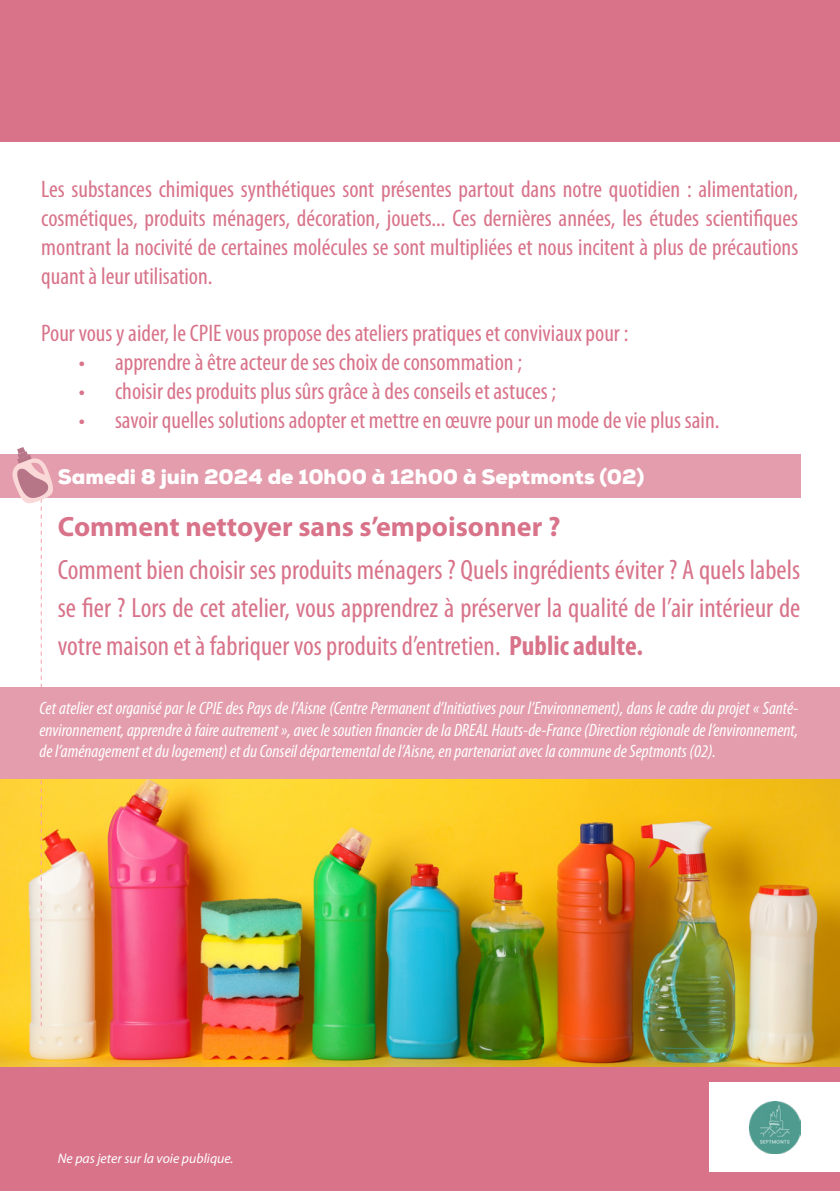
<style>
.page{position:relative;width:840px;height:1191px;background:#fff}
.page>*{position:absolute;margin:0;border:0;box-sizing:border-box;transform-origin:0 0}
.t1{font:condensed 28px/38px "Myriad Pro";color:#d8738a;text-align:justify}
.t2{font:700 28px "Myriad Pro";color:#d8738a}
.t3{font:condensed 24px/28.8px "Myriad Pro";color:#d8738a;text-align:justify}
.t4{font:900 21px "Nexa";color:#fff}
.t5{font:italic condensed 18px/21.6px "Myriad Pro";color:#fff;text-align:justify}
.t6{font:italic 13.8px "Myriad Pro";color:#fff}
.s1{font-weight:700}
</style>
<div class="page">
<img style="left:0;top:778px;width:839px;height:289px">
<div style="left:0;top:0;width:839px;height:142px;background:#d8738a"></div>
<div style="left:0;top:1067px;width:839px;height:124px;background:#d8738a"></div>
<div style="left:0;top:687px;width:839px;height:91px;background:#e49dad"></div>
<div style="left:709px;top:1082px;width:130px;height:90px;background:#fff"></div>
<div style="left:0;top:454px;width:799px;height:44px;background:#e49dad"></div>
<img style="left:749px;top:1101px;width:51px;height:52px">
<svg style="left:9px;top:447px;width:47px;height:578px"></svg>
<p class="t3" style="left:41px;top:175px;width:758px">Les substances chimiques synthétiques sont présentes partout dans notre quotidien : alimentation, cosmétiques, produits ménagers, décoration, jouets... Ces dernières années, les études scientifiques montrant la nocivité de certaines molécules se sont multipliées et nous incitent à plus de précautions quant à leur utilisation.</p>
<p class="t3" style="left:41px;top:319px;width:588px">Pour vous y aider, le CPIE vous propose des ateliers pratiques et conviviaux pour :</p>
<p class="t3" style="left:79px;top:347px;width:444px">• apprendre à être acteur de ses choix de consommation ;</p>
<p class="t3" style="left:79px;top:376px;width:478px">• choisir des produits plus sûrs grâce à des conseils et astuces ;</p>
<p class="t3" style="left:79px;top:405px;width:641px">• savoir quelles solutions adopter et mettre en œuvre pour un mode de vie plus sain.</p>
<p class="t4" style="left:58px;top:463px;width:587px">Samedi 8 juin 2024 de 10h00 à 12h00 à Septmonts (02)</p>
<p class="t2" style="left:58px;top:508px;width:504px">Comment nettoyer sans s’empoisonner ?</p>
<p class="t1" style="left:58px;top:550px;width:743px">Comment bien choisir ses produits ménagers ? Quels ingrédients éviter ? A quels labels se fier ? Lors de cet atelier, vous apprendrez à préserver la qualité de l’air intérieur de votre maison et à fabriquer vos produits d’entretien. <span class="s1">Public adulte.</span></p>
<p class="t5" style="left:40px;top:697px;width:759px">Cet atelier est organisé par le CPIE des Pays de l’Aisne (Centre Permanent d’Initiatives pour l’Environnement), dans le cadre du projet « Santé&shy;environnement, apprendre à faire autrement », avec le soutien financier de la DREAL Hauts-de-France (Direction régionale de l’environnement, de l’aménagement et du logement) et du Conseil départemental de l’Aisne, en partenariat avec la commune de Septmonts (02).</p>
<p class="t6" style="left:58px;top:1149px;width:177px">Ne pas jeter sur la voie publique.</p>
</div>
